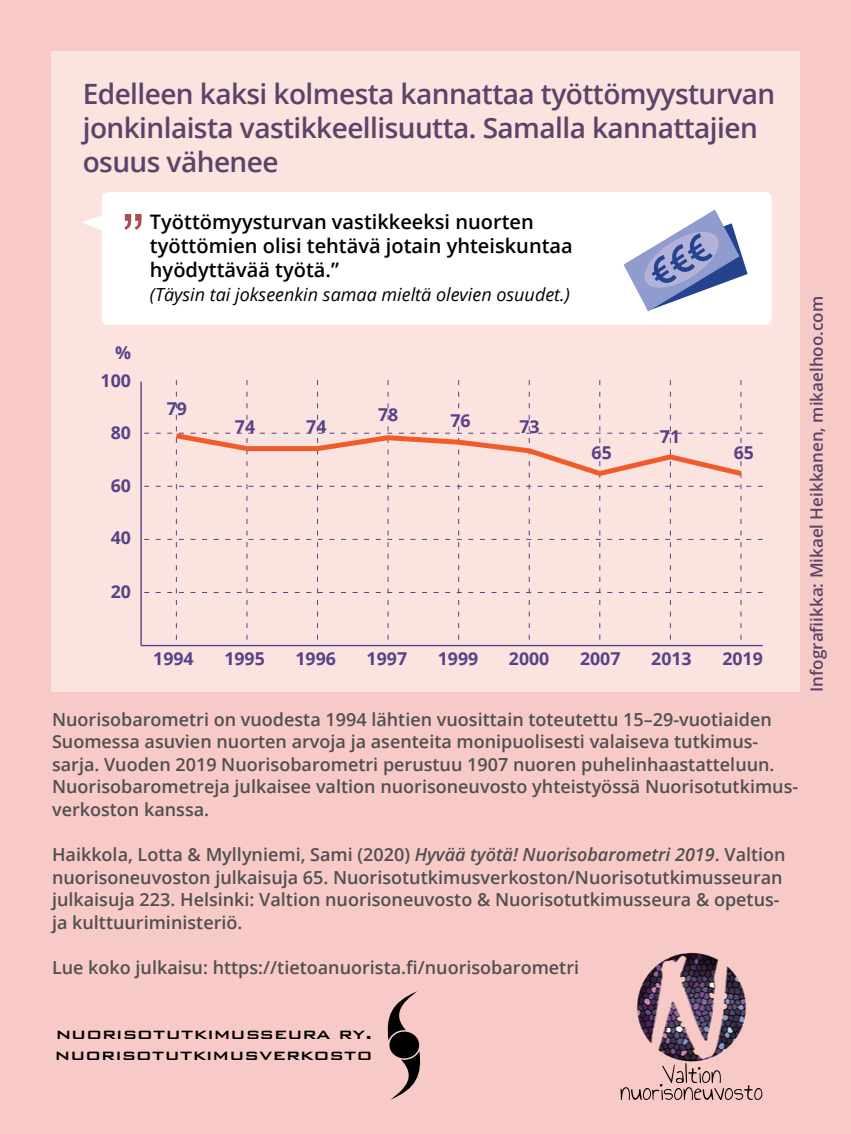
<style>
.page{position:relative;width:851px;height:1134px;background:#fff}
.page>*{position:absolute;margin:0;border:0;box-sizing:border-box;transform-origin:0 0}
.t1{font:68px "Arial";color:#aa4f54}
.Header03{font:600 28px/34px "Open Sans";letter-spacing:-.02em;color:#594568}
.Header05{font:600 20px "Open Sans";color:#000}
.t2{font:500 19.6px/21.4px "Bank Gothic BT";color:#000;scale:1.11 1}
.paragraph1{font:600 18px/22.6px "Open Sans";color:#4f4f51}
.paragraph3{font:italic 18px "Open Sans";color:#000}
.t3{font:700 17.8px "Open Sans";color:#564287}
.Paragraph6{font:600 17px "Open Sans";color:#594568}
.s1{font-style:italic}
</style>
<div class="page">
<div style="left:0;top:0;width:850px;height:1134px;background:#f8cac7"></div>
<div style="left:51px;top:51px;width:748px;height:641px;background:#fbe3e0"></div>
<div style="left:102px;top:192px;width:669px;height:133px;background:#fff;border-radius:6px"></div>
<svg style="left:83px;top:215px;width:19px;height:16px"></svg>
<hr style="left:140px;top:382px;width:2px;height:263px;background:#564287">
<hr style="left:141px;top:645px;width:621px;height:1px;background:#564287">
<svg style="left:141px;top:380px;width:621px;height:265px"></svg>
<svg style="left:387px;top:991px;width:30px;height:49px"></svg>
<svg style="left:391px;top:1051px;width:29px;height:48px"></svg>
<div style="left:389px;top:1032px;width:30px;height:26px;background:#000;border-radius:50%"></div>
<img style="left:620px;top:952px;width:143px;height:148px">
<svg style="left:623px;top:209px;width:124px;height:102px"></svg>
<h2 class="Header03" style="left:83px;top:77px;width:694px">Edelleen kaksi kolmesta kannattaa työttömyysturvan jonkinlaista vastikkeellisuutta. Samalla kannattajien osuus vähenee</h2>
<h1 class="t1" style="left:122px;top:195px;width:24px">”</h1>
<h3 class="Header05" style="left:150px;top:208px;width:385px">Työttömyysturvan vastikkeeksi nuorten</h3>
<h3 class="Header05" style="left:150px;top:232px;width:424px">työttömien olisi tehtävä jotain yhteiskuntaa</h3>
<h3 class="Header05" style="left:150px;top:256px;width:190px">hyödyttävää työtä.”</h3>
<p class="paragraph3" style="left:150px;top:282px;width:421px">(Täysin tai jokseenkin samaa mieltä olevien osuudet.)</p>
<p class="t3" style="left:115px;top:340px;width:17px">%</p>
<p class="t3" style="left:101px;top:368px;width:32px">100</p>
<p class="t3" style="left:111px;top:420px;width:22px">80</p>
<p class="t3" style="left:111px;top:473px;width:22px">60</p>
<p class="t3" style="left:111px;top:525px;width:22px">40</p>
<p class="t3" style="left:167px;top:396px;width:22px">79</p>
<p class="t3" style="left:235px;top:414px;width:22px">74</p>
<p class="t3" style="left:306px;top:414px;width:22px">74</p>
<p class="t3" style="left:378px;top:402px;width:22px">78</p>
<p class="t3" style="left:450px;top:408px;width:22px">76</p>
<p class="t3" style="left:519px;top:414px;width:22px">73</p>
<p class="t3" style="left:111px;top:579px;width:22px">20</p>
<p class="t3" style="left:591px;top:439px;width:22px">65</p>
<p class="t3" style="left:659px;top:424px;width:22px">71</p>
<p class="t3" style="left:733px;top:439px;width:22px">65</p>
<p class="t3" style="left:153px;top:646px;width:42px">1994</p>
<p class="t3" style="left:224px;top:646px;width:42px">1995</p>
<p class="t3" style="left:295px;top:646px;width:42px">1996</p>
<p class="t3" style="left:366px;top:646px;width:42px">1997</p>
<p class="t3" style="left:437px;top:646px;width:42px">1999</p>
<p class="t3" style="left:509px;top:646px;width:42px">2000</p>
<p class="t3" style="left:580px;top:646px;width:42px">2007</p>
<p class="t3" style="left:651px;top:646px;width:42px">2013</p>
<p class="t3" style="left:722px;top:646px;width:42px">2019</p>
<p class="paragraph1" style="left:52px;top:707px;width:747px">Nuorisobarometri on vuodesta 1994 lähtien vuosittain toteutettu 15–29-vuotiaiden Suomessa asuvien nuorten arvoja ja asenteita monipuolisesti valaiseva tutkimus&shy;sarja. Vuoden 2019 Nuorisobarometri perustuu 1907 nuoren puhelinhaastatteluun.<br>Nuorisobarometreja julkaisee valtion nuorisoneuvosto yhteistyössä Nuorisotutkimus&shy;verkoston kanssa.</p>
<p class="paragraph1" style="left:52px;top:843px;width:735px">Haikkola, Lotta &amp; Myllyniemi, Sami (2020) <span class="s1">Hyvää työtä! Nuorisobarometri 2019</span>. Valtion nuorisoneuvoston julkaisuja 65. Nuorisotutkimusverkoston/Nuorisotutkimusseuran julkaisuja 223. Helsinki: Valtion nuorisoneuvosto &amp; Nuorisotutkimusseura &amp; opetus-</p>
<p class="paragraph1" style="left:52px;top:911px;width:192px">ja kulttuuriministeriö.</p>
<p class="paragraph1" style="left:52px;top:956px;width:528px">Lue koko julkaisu: https://tietoanuorista.fi/nuorisobarometri</p>
<p class="Paragraph6" style="left:804px;top:692px;width:397px;rotate:-90deg">Infografiikka: Mikael Heikkanen, mikaelhoo.com</p>
<p class="t2" style="left:55px;top:1022px;width:287px">nuorisotutkimusseura ry. nuorisotutkimusverkosto</p>
</div>
